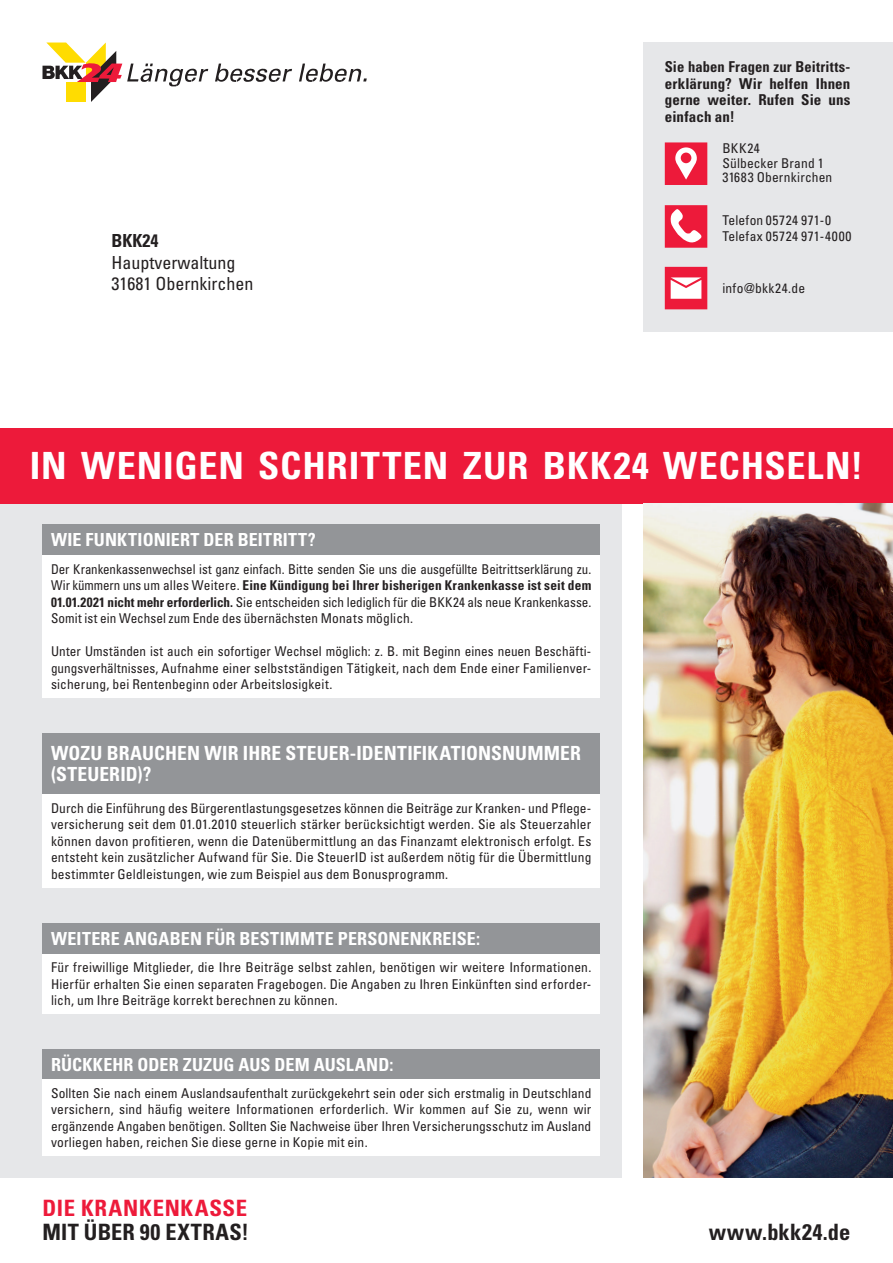
<style>
.page{position:relative;width:893px;height:1263px;background:#fff}
.page>*{position:absolute;margin:0;border:0;box-sizing:border-box;transform-origin:0 0}
.t1{font:700 condensed 37.5px "Univers LT Std";letter-spacing:.02em;color:#fff}
.t2{font:700 condensed 22.5px "Univers LT Std";letter-spacing:.015em;color:#231f20}
.t3{font:700 condensed 22.5px "Univers LT Std";letter-spacing:.03em;color:#ed1a3a}
.t4{font:700 condensed 19.5px/21px "Univers LT Std";letter-spacing:.005em;color:#fff}
.t5{font:700 condensed 18px "Univers LT Std";letter-spacing:.01em;color:#fff}
.t6{font:condensed 18px/21.6px "Univers LT Std";color:#231f20}
.t7{font:700 condensed 18px "Univers LT Std";color:#231f20}
.t8{font:700 condensed 15px/16.5px "Univers LT Std";letter-spacing:.01em;color:#231f20;text-align:justify}
.t9{font:condensed 13.5px/16.5px "Univers LT Std";letter-spacing:.01em;color:#231f20;text-align:justify}
.t10{font:condensed 13.5px/16.5px "Univers LT Std";letter-spacing:.01em;color:#231f20;text-align:justify;scale:.96 1}
.t11{font:condensed 13.5px/16.2px "Univers LT Std";letter-spacing:.03em;color:#231f20}
.s1{font-weight:700}
</style>
<div class="page">
<div style="left:0;top:503px;width:622px;height:675px;background:#e6e7e9"></div>
<div style="left:0;top:428px;width:893px;height:75px;background:#ed1a3a"></div>
<div style="left:43px;top:524px;width:557px;height:31px;background:#939598"></div>
<div style="left:43px;top:555px;width:557px;height:143px;background:#fff"></div>
<div style="left:43px;top:733px;width:557px;height:61px;background:#939598"></div>
<div style="left:43px;top:794px;width:557px;height:94px;background:#fff"></div>
<div style="left:43px;top:923px;width:557px;height:31px;background:#939598"></div>
<div style="left:43px;top:954px;width:557px;height:60px;background:#fff"></div>
<div style="left:43px;top:1049px;width:557px;height:31px;background:#939598"></div>
<div style="left:43px;top:1080px;width:557px;height:76px;background:#fff"></div>
<svg style="left:215px;top:64px;width:77px;height:18px"></svg>
<svg style="left:299px;top:64px;width:68px;height:18px"></svg>
<svg style="left:43px;top:43px;width:165px;height:59px"></svg>
<div style="left:643px;top:43px;width:250px;height:289px;background:#e6e7e9"></div>
<svg style="left:665px;top:142px;width:42px;height:43px;background:#f04862"></svg>
<svg style="left:665px;top:267px;width:42px;height:42px;background:#f2657b"></svg>
<svg style="left:665px;top:205px;width:42px;height:43px;background:#f04c65"></svg>
<img style="left:643px;top:503px;width:250px;height:675px">
<p class="t8" style="left:665px;top:59px;width:187px">Sie haben Fragen zur Beitritts&shy;erklärung? Wir helfen Ihnen gerne weiter. Rufen Sie uns einfach an!</p>
<h3 class="t7" style="left:112px;top:229px;width:48px">BKK24</h3>
<h3 class="t6" style="left:112px;top:251px;width:143px">Hauptverwaltung<br>31681 Obernkirchen</h3>
<p class="t9" style="left:722px;top:141px;width:112px;line-height:14.2px;text-align:left">BKK24<br>Sülbecker Brand 1<br>31683 Obernkirchen</p>
<p class="t11" style="left:722px;top:211px;width:131px">Telefon 05724 971-0<br>Telefax 05724 971-4000</p>
<p class="t9" style="left:722px;top:279px;width:84px">info@bkk24.de</p>
<h1 class="t1" style="left:30px;top:443px;width:835px">IN WENIGEN SCHRITTEN ZUR BKK24 WECHSELN!</h1>
<h3 class="t5" style="left:51px;top:529px;width:266px">WIE FUNKTIONIERT DER BEITRITT?</h3>
<p class="t10" style="left:51px;top:560px;width:564px">Der Krankenkassenwechsel ist ganz einfach. Bitte senden Sie uns die ausgefüllte Beitrittserklärung zu.<br>Wir kümmern uns um alles Weitere. <span class="s1">Eine Kündigung bei Ihrer bisherigen Krankenkasse ist seit dem 01.01.2021 nicht mehr erforderlich.</span> Sie entscheiden sich lediglich für die BKK24 als neue Krankenkasse.<br>Somit ist ein Wechsel zum Ende des übernächsten Monats möglich.</p>
<p class="t9" style="left:51px;top:643px;width:542px">Unter Umständen ist auch ein sofortiger Wechsel möglich: z. B. mit Beginn eines neuen Beschäfti&shy;gungsverhältnisses, Aufnahme einer selbstständigen Tätigkeit, nach dem Ende einer Familienver&shy;sicherung, bei Rentenbeginn oder Arbeitslosigkeit.</p>
<h3 class="t4" style="left:51px;top:743px;width:531px">WOZU BRAUCHEN WIR IHRE STEUER-IDENTIFIKATIONSNUMMER (STEUERID)?</h3>
<p class="t9" style="left:51px;top:799px;width:542px">Durch die Einführung des Bürgerentlastungsgesetzes können die Beiträge zur Kranken- und Pflege&shy;versicherung seit dem 01.01.2010 steuerlich stärker berücksichtigt werden. Sie als Steuerzahler können davon profitieren, wenn die Datenübermittlung an das Finanzamt elektronisch erfolgt. Es entsteht kein zusätzlicher Aufwand für Sie. Die SteuerID ist außerdem nötig für die Übermittlung bestimmter Geldleistungen, wie zum Beispiel aus dem Bonusprogramm.</p>
<h3 class="t5" style="left:51px;top:927px;width:430px">WEITERE ANGABEN FÜR BESTIMMTE PERSONENKREISE:</h3>
<p class="t9" style="left:51px;top:959px;width:542px">Für freiwillige Mitglieder, die Ihre Beiträge selbst zahlen, benötigen wir weitere Informationen.<br>Hierfür erhalten Sie einen separaten Fragebogen. Die Angaben zu Ihren Einkünften sind erforder&shy;lich, um Ihre Beiträge korrekt berechnen zu können.</p>
<h3 class="t5" style="left:51px;top:1053px;width:344px">RÜCKKEHR ODER ZUZUG AUS DEM AUSLAND:</h3>
<p class="t9" style="left:51px;top:1085px;width:542px">Sollten Sie nach einem Auslandsaufenthalt zurückgekehrt sein oder sich erstmalig in Deutschland versichern, sind häufig weitere Informationen erforderlich. Wir kommen auf Sie zu, wenn wir ergänzende Angaben benötigen. Sollten Sie Nachweise über Ihren Versicherungsschutz im Ausland vorliegen haben, reichen Sie diese gerne in Kopie mit ein.</p>
<h2 class="t3" style="left:43px;top:1194px;width:206px">DIE KRANKENKASSE</h2>
<h2 class="t2" style="left:43px;top:1218px;width:208px">MIT ÜBER 90 EXTRAS!</h2>
<h2 class="t2" style="left:709px;top:1218px;width:143px">www.bkk24.de</h2>
</div>
